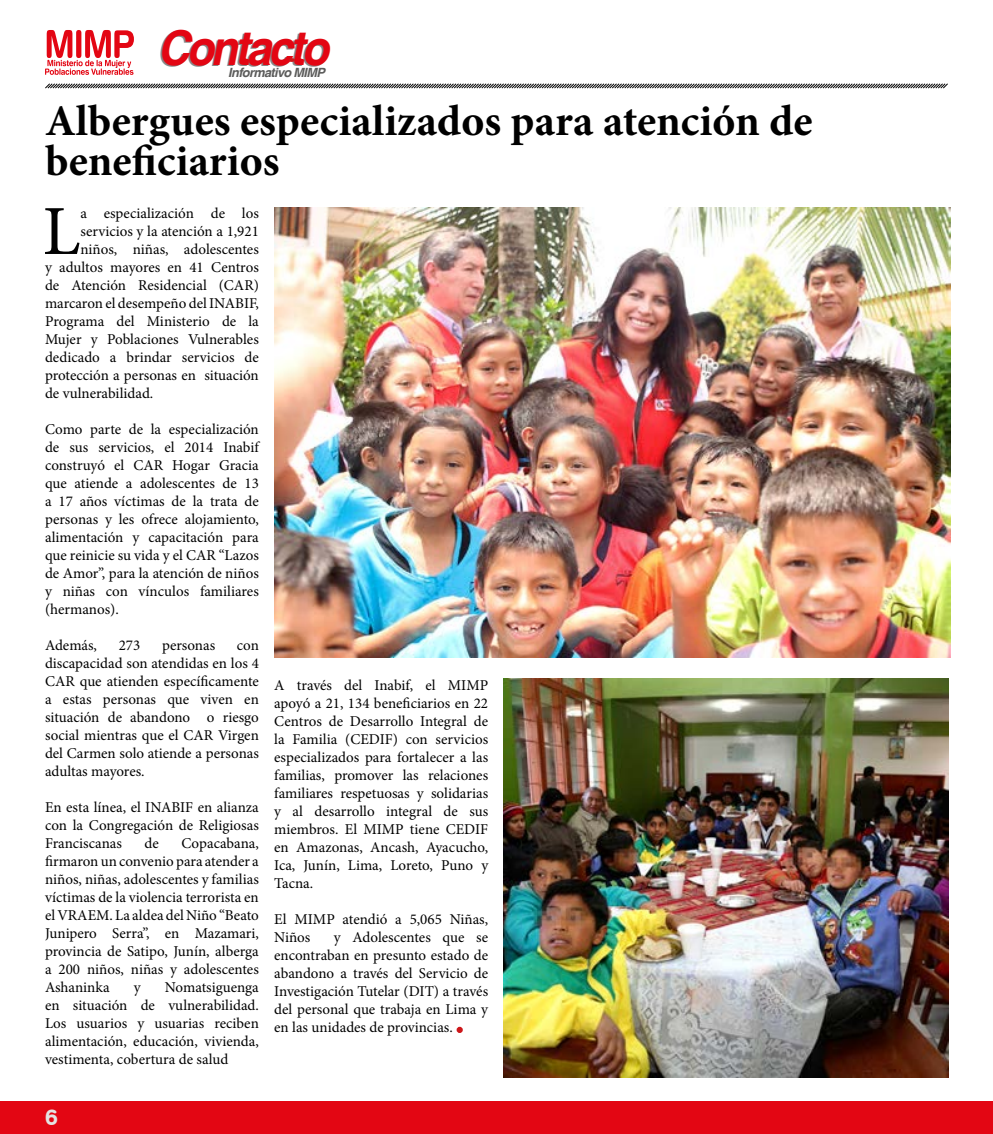
<style>
.page{position:relative;width:993px;height:1134px;background:#fff}
.page>*{position:absolute;margin:0;border:0;box-sizing:border-box;transform-origin:0 0}
.t1{font:70.38px "Minion Pro";color:#000}
.t2{font:italic 700 48.12px "Helvetica";letter-spacing:-.07em;color:#e30613;scale:.93 1}
.t3{font:700 43.75px/40px "Minion Pro";color:#000}
.t4{font:22.5px "Swiss 721 BT Bold Rounded";color:#e3e3e3}
.t5{font:15px/18px "Minion Pro";color:#000;text-align:justify}
.t6{font:italic 700 12.75px "Helvetica";letter-spacing:-.05em;color:#5c5c5b}
</style>
<div class="page">
<div style="left:0;top:1102px;width:992px;height:32px;background:#e30613"></div>
<svg style="left:45px;top:30px;width:89px;height:45px"></svg>
<svg style="left:45px;top:83px;width:903px;height:6px"></svg>
<svg style="left:456px;top:1027px;width:6px;height:6px"></svg>
<svg style="left:288px;top:58px;width:7px;height:4px"></svg>
<img style="left:274px;top:207px;width:675px;height:450px">
<img style="left:503px;top:679px;width:444px;height:398px">
<h2 class="t2" style="left:157px;top:19px;width:185px">Contacto</h2>
<p class="t6" style="left:228px;top:65px;width:98px">Informativo MIMP</p>
<h3 class="t3" style="left:45px;top:101px;width:769px">Albergues especializados para atención de beneficiarios</h3>
<h1 class="t1" style="left:42px;top:184px;width:39px">L</h1>
<p class="t5" style="left:80px;top:204px;width:180px">a especialización de los</p>
<p class="t5" style="left:80px;top:222px;width:180px">servicios y la atención a 1,921</p>
<p class="t5" style="left:80px;top:240px;width:180px">niños, niñas, adolescentes</p>
<p class="t5" style="left:45px;top:258px;width:215px">y adultos mayores en 41 Centros</p>
<p class="t5" style="left:45px;top:276px;width:215px">de Atención Residencial (CAR)</p>
<p class="t5" style="left:45px;top:294px;width:215px">marcaron el desempeño del INABIF,</p>
<p class="t5" style="left:45px;top:312px;width:215px">Programa del Ministerio de la</p>
<p class="t5" style="left:45px;top:330px;width:215px">Mujer y Poblaciones Vulnerables</p>
<p class="t5" style="left:45px;top:348px;width:215px">dedicado a brindar servicios de</p>
<p class="t5" style="left:45px;top:366px;width:215px">protección a personas en situación</p>
<p class="t5" style="left:45px;top:384px;width:110px">de vulnerabilidad.</p>
<p class="t5" style="left:45px;top:420px;width:215px">Como parte de la especialización de sus servicios, el 2014 Inabif construyó el CAR Hogar Gracia que atiende a adolescentes de 13 a 17 años víctimas de la trata de personas y les ofrece alojamiento, alimentación y capacitación para que reinicie su vida y el CAR “Lazos de Amor”, para la atención de niños y niñas con vínculos familiares (hermanos).</p>
<p class="t5" style="left:45px;top:636px;width:53px">Además,</p>
<p class="t5" style="left:119px;top:636px;width:23px">273</p>
<p class="t5" style="left:162px;top:636px;width:55px">personas</p>
<p class="t5" style="left:45px;top:636px;width:215px;text-indent:192px">con discapacidad son atendidas en los 4<br>CAR que atienden específicamente a estas personas que viven en situación de abandono o riesgo social mientras que el CAR Virgen del Carmen solo atiende a personas adultas mayores.</p>
<p class="t5" style="left:45px;top:798px;width:215px">En esta línea, el INABIF en alianza con la Congregación de Religiosas Franciscanas</p>
<p class="t5" style="left:45px;top:834px;width:215px;text-indent:136px">Copacabana, firmaron un convenio para atender a niños, niñas, adolescentes y familias víctimas de la violencia terrorista en el VRAEM. La aldea del Niño “Beato Junipero Serra”, en Mazamari, provincia de Satipo, Junín, alberga a 200 niños, niñas y adolescentes Ashaninka</p>
<p class="t5" style="left:144px;top:834px;width:16px">de</p>
<p class="t5" style="left:45px;top:978px;width:215px;text-indent:120px">Nomatsiguenga en situación de vulnerabilidad.<br>Los usuarios y usuarias reciben alimentación, educación, vivienda, vestimenta, cobertura de salud</p>
<p class="t5" style="left:134px;top:978px;width:8px">y</p>
<p class="t5" style="left:274px;top:676px;width:215px">A través del Inabif, el MIMP apoyó a 21, 134 beneficiarios en 22<br>Centros de Desarrollo Integral de la Familia (CEDIF) con servicios especializados para fortalecer a las familias, promover las relaciones familiares respetuosas y solidarias y al desarrollo integral de sus miembros. El MIMP tiene CEDIF en Amazonas, Ancash, Ayacucho, Ica, Junín, Lima, Loreto, Puno y Tacna.</p>
<p class="t5" style="left:274px;top:910px;width:215px">El MIMP atendió a 5,065 Niñas,<br>Niños</p>
<p class="t5" style="left:274px;top:928px;width:215px;text-indent:60px">y Adolescentes que se encontraban en presunto estado de abandono a través del Servicio de Investigación Tutelar (DIT) a través del personal que trabaja en Lima y en las unidades de provincias.</p>
<h3 class="t4" style="left:45px;top:1103px;width:14px">6</h3>
</div>
